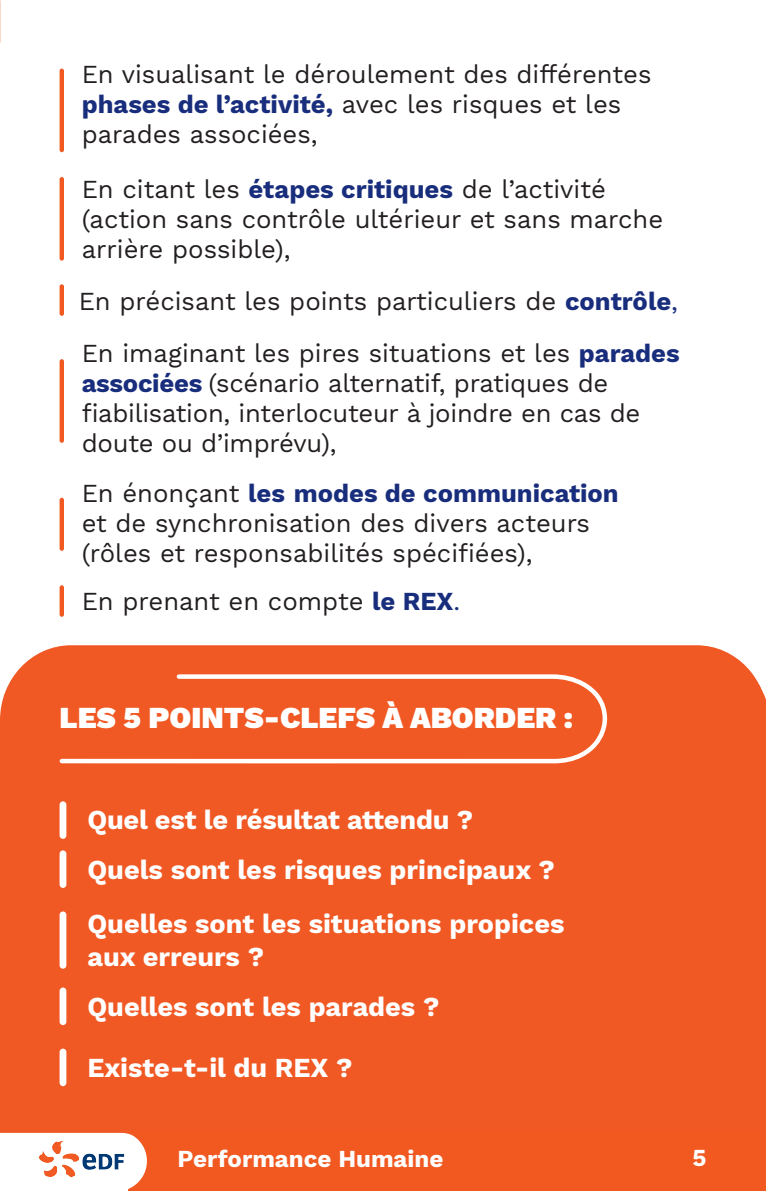
<style>
.page{position:relative;width:766px;height:1191px;background:#fff}
.page>*{position:absolute;margin:0;border:0;box-sizing:border-box;transform-origin:0 0}
.Sous-titre_Important{font:900 30px "Work Sans";color:#fff}
.Important{font:700 27px "Work Sans";color:#fff}
.t1{font:25.5px/30px "Work Sans";color:#231f20}
.t2{font:700 25.5px "Work Sans";color:#182d7c}
.t3{font:700 24px "Work Sans";color:#fff}
.s1{font-weight:700;color:#182d7c}
.s2{color:#182d7c}
.s3{font-weight:400;color:#231f20}
</style>
<div class="page">
<div style="left:0;top:645px;width:759px;height:488px;background:#f15924"></div>
<div style="left:143px;top:1131px;width:622px;height:58px;background:#f15921"></div>
<hr style="left:128px;top:1189px;width:637px;height:2px;background:#f15921">
<img style="left:20px;top:1125px;width:123px;height:64px">
<hr style="left:60px;top:498px;width:4px;height:53px;background:#f15921;border-radius:2px">
<hr style="left:60px;top:359px;width:4px;height:84px;background:#f15921;border-radius:2px">
<hr style="left:60px;top:177px;width:4px;height:84px;background:#f15921;border-radius:2px">
<hr style="left:60px;top:69px;width:4px;height:83px;background:#f15921;border-radius:2px">
<div style="left:60px;top:801px;width:6px;height:38px;background:#fff;border-radius:3px"></div>
<div style="left:60px;top:850px;width:6px;height:38px;background:#fff;border-radius:3px"></div>
<div style="left:60px;top:911px;width:6px;height:57px;background:#fff;border-radius:3px"></div>
<div style="left:60px;top:1048px;width:6px;height:38px;background:#fff;border-radius:3px"></div>
<div style="left:60px;top:987px;width:6px;height:38px;background:#fff;border-radius:3px"></div>
<svg style="left:57px;top:672px;width:552px;height:93px;background:#f26737"></svg>
<hr style="left:60px;top:585px;width:4px;height:32px;background:#f15921;border-radius:2px">
<hr style="left:60px;top:284px;width:4px;height:32px;background:#f15921;border-radius:2px">
<div style="left:758px;top:684px;width:7px;height:452px;background:#f15924"></div>
<p class="t1" style="left:82px;top:60px;width:571px">En visualisant le déroulement des différentes <span class="s1">phases de l’activité,</span> avec les risques et les</p>
<p class="t1" style="left:82px;top:120px;width:237px">parades associées,</p>
<p class="t1" style="left:82px;top:175px;width:525px">En citant les <span class="s1">étapes critiques</span> de l’activité</p>
<p class="t1" style="left:82px;top:205px;width:583px">(action sans contrôle ultérieur et sans marche arrière possible),</p>
<p class="t1" style="left:79px;top:288px;width:600px">En précisant les points particuliers de <span class="s1">contrôle</span><span class="s2">,</span></p>
<p class="t1" style="left:82px;top:340px;width:599px">En imaginant les pires situations et les <span class="s1">parades associées</span> (scénario alternatif, pratiques de fiabilisation, interlocuteur à joindre en cas de doute ou d’imprévu),</p>
<p class="t2" style="left:82px;top:478px;width:538px"><span class="s3">En énonçant</span> les modes de communication</p>
<p class="t1" style="left:82px;top:509px;width:509px">et de synchronisation des divers acteurs</p>
<p class="t1" style="left:82px;top:539px;width:452px">(rôles et responsabilités spécifiées),</p>
<p class="t1" style="left:82px;top:587px;width:380px">En prenant en compte <span class="s1">le REX</span><span class="s2">.</span></p>
<p class="Sous-titre_Important" style="left:60px;top:701px;width:515px">LES 5 POINTS-CLEFS À ABORDER :</p>
<p class="Important" style="left:87px;top:804px;width:387px">Quel est le résultat attendu ?</p>
<p class="Important" style="left:87px;top:853px;width:469px">Quels sont les risques principaux ?</p>
<p class="Important" style="left:87px;top:907px;width:478px">Quelles sont les situations propices</p>
<p class="Important" style="left:87px;top:940px;width:178px">aux erreurs ?</p>
<p class="Important" style="left:87px;top:990px;width:353px">Quelles sont les parades ?</p>
<p class="Important" style="left:87px;top:1051px;width:266px">Existe-t-il du REX ?</p>
<p class="t3" style="left:177px;top:1144px;width:267px">Performance Humaine</p>
<p class="t3" style="left:692px;top:1144px;width:15px">5</p>
</div>
